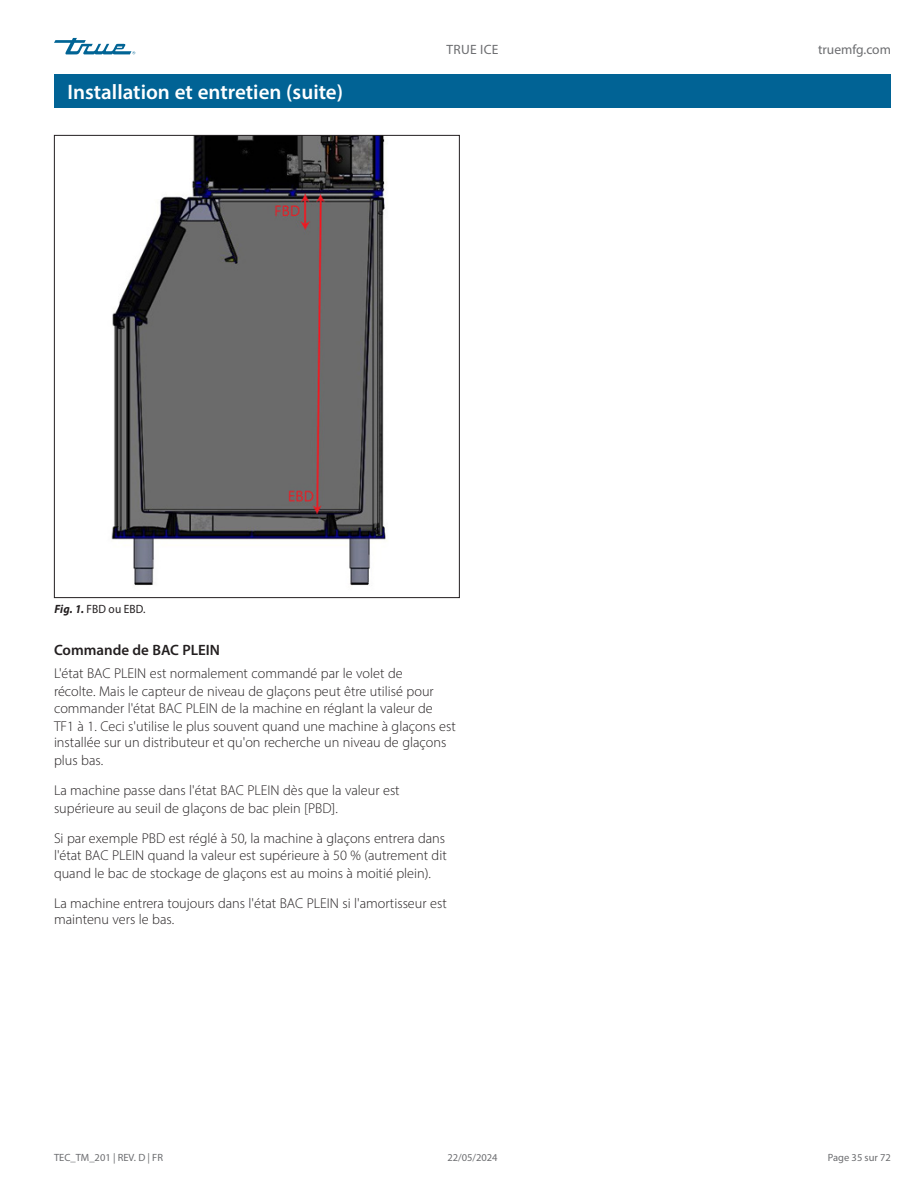
<style>
.page{position:relative;width:918px;height:1188px;background:#fff}
.page>*{position:absolute;margin:0;border:0;box-sizing:border-box;transform-origin:0 0}
.Title_bar_Page_header{font:600 21px "Myriad Pro";color:#fff}
.Subhead_NO_underscore_H2{font:600 15px "Myriad Pro";color:#231f20}
.Body_Text_light_Normal{font:300 14.25px/18px "Myriad Pro";color:#231f20}
.t1{font:13.5px "Myriad Pro";color:#6c6d70}
.Caption_FIG_Regular{font:12px "Myriad Pro";letter-spacing:.01em;color:#231f20;scale:.95 1}
.t2{font:10.5px "Myriad Pro";color:#6c6d70}
.s1{font-weight:700;font-style:italic}
</style>
<div class="page">
<svg style="left:54px;top:38px;width:81px;height:16px"></svg>
<div style="left:54px;top:74px;width:837px;height:34px;background:#016395"></div>
<img style="left:111px;top:137px;width:277px;height:449px">
<p class="Title_bar_Page_header" style="left:68px;top:79px;width:277px">Installation et entretien (suite)</p>
<p class="t1" style="left:446px;top:42px;width:54px">TRUE ICE</p>
<p class="t1" style="left:818px;top:42px;width:74px">truemfg.com</p>
<p class="Caption_FIG_Regular" style="left:54px;top:602px;width:98px"><span class="s1">Fig. 1.</span> FBD ou EBD.</p>
<p class="Subhead_NO_underscore_H2" style="left:54px;top:640px;width:168px">Commande de BAC PLEIN</p>
<p class="Body_Text_light_Normal" style="left:54px;top:664px;width:381px">L'état BAC PLEIN est normalement commandé par le volet de récolte. Mais le capteur de niveau de glaçons peut être utilisé pour</p>
<p class="Body_Text_light_Normal" style="left:54px;top:699px;width:403px">commander l'état BAC PLEIN de la machine en réglant la valeur de<br>TF1 à 1. Ceci s'utilise le plus souvent quand une machine à glaçons est</p>
<p class="Body_Text_light_Normal" style="left:54px;top:733px;width:394px">installée sur un distributeur et qu'on recherche un niveau de glaçons plus bas.</p>
<p class="Body_Text_light_Normal" style="left:54px;top:781px;width:347px">La machine passe dans l'état BAC PLEIN dès que la valeur est supérieure au seuil de glaçons de bac plein [PBD].</p>
<p class="Body_Text_light_Normal" style="left:54px;top:830px;width:394px;line-height:16.5px">Si par exemple PBD est réglé à 50, la machine à glaçons entrera dans l'état BAC PLEIN quand la valeur est supérieure à 50 % (autrement dit</p>
<p class="Body_Text_light_Normal" style="left:54px;top:864px;width:379px">quand le bac de stockage de glaçons est au moins à moitié plein).</p>
<p class="Body_Text_light_Normal" style="left:54px;top:894px;width:394px;line-height:16.5px">La machine entrera toujours dans l'état BAC PLEIN si l'amortisseur est maintenu vers le bas.</p>
<p class="t2" style="left:54px;top:1151px;width:111px">TEC_TM_201 | REV. D | FR</p>
<p class="t2" style="left:447px;top:1151px;width:52px">22/05/2024</p>
<p class="t2" style="left:828px;top:1151px;width:65px">Page 35 sur 72</p>
</div>
